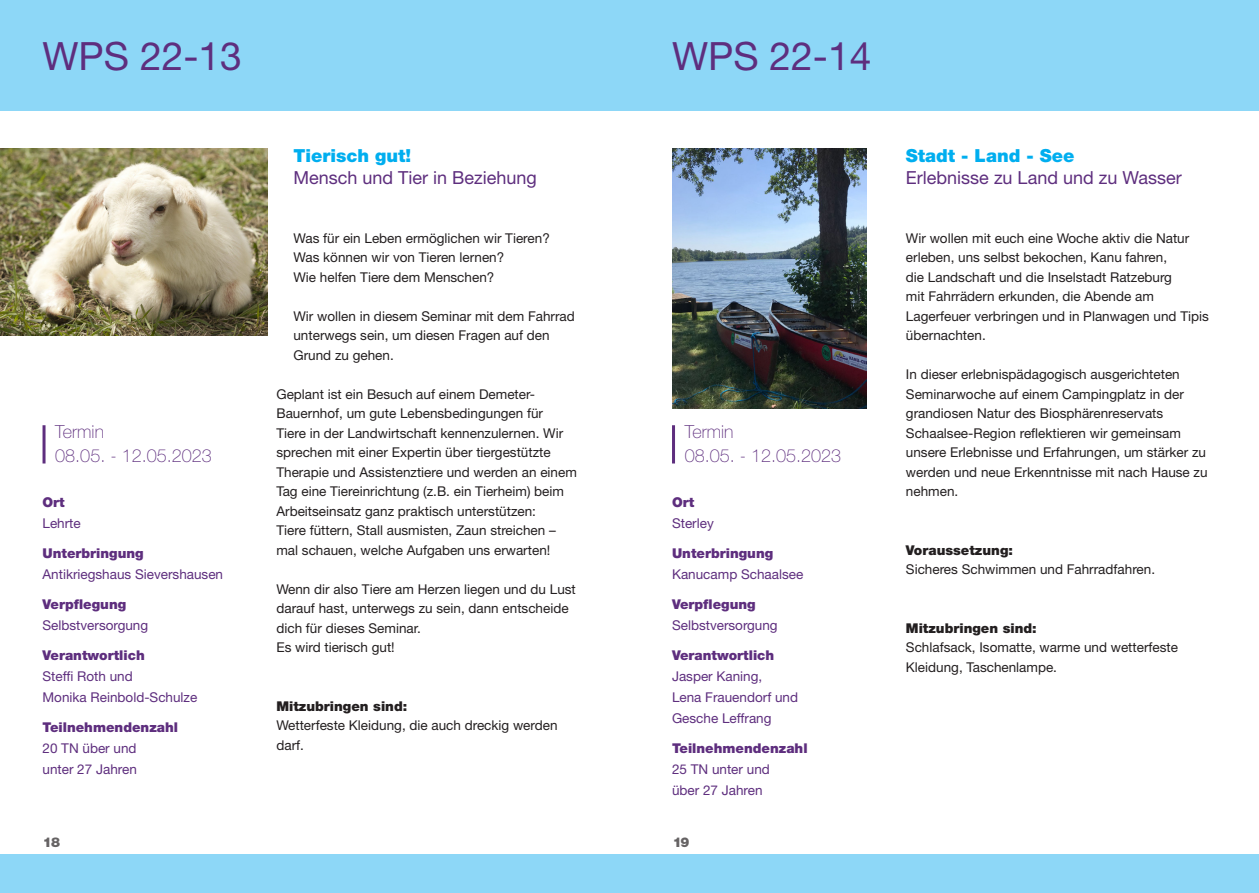
<style>
.page{position:relative;width:1259px;height:893px;background:#fff}
.page>*{position:absolute;margin:0;border:0;box-sizing:border-box;transform-origin:0 0}
.t1{font:39px "Helvetica Neue LT Std";color:#5e2e7e}
.t2{font:18px "Helvetica Neue LT Std";color:#5e2e7e}
.t3{font:100 18px "Helvetica Neue LT Std";color:#5e2e7e}
.t4{font:900 18px "Helvetica Neue LT Std";color:#00aeef}
.t5{font:13.5px/19.5px "Helvetica Neue LT Std";color:#231f20}
.t6{font:13.5px/21px "Helvetica Neue LT Std";color:#5e2e7e}
.t7{font:900 13.5px "Helvetica Neue LT Std";color:#5e2e7e}
.t8{font:900 13.5px "Helvetica Neue LT Std";color:#231f20}
</style>
<div class="page">
<div style="left:0;top:0;width:1259px;height:111px;background:#8dd7f7"></div>
<img style="left:0;top:149px;width:267px;height:186px">
<img style="left:672px;top:149px;width:195px;height:260px">
<hr style="left:43px;top:425px;width:3px;height:38px;background:#5e2e7e">
<hr style="left:672px;top:425px;width:3px;height:38px;background:#5e2e7e">
<div style="left:0;top:855px;width:1259px;height:38px;background:#8dd7f7"></div>
<p class="t1" style="left:43px;top:33px;width:201px">WPS 22-13</p>
<p class="t1" style="left:672px;top:33px;width:201px">WPS 22-14</p>
<p class="t3" style="left:55px;top:421px;width:50px">Termin</p>
<p class="t3" style="left:55px;top:445px;width:158px">08.05. - 12.05.2023</p>
<p class="t7" style="left:43px;top:494px;width:24px">Ort</p>
<p class="t6" style="left:43px;top:513px;width:40px">Lehrte</p>
<p class="t7" style="left:43px;top:545px;width:103px">Unterbringung</p>
<p class="t6" style="left:43px;top:564px;width:182px">Antikriegshaus Sievershausen</p>
<p class="t7" style="left:43px;top:596px;width:85px">Verpflegung</p>
<p class="t6" style="left:43px;top:615px;width:107px">Selbstversorgung</p>
<p class="t7" style="left:43px;top:647px;width:104px">Verantwortlich</p>
<p class="t6" style="left:43px;top:666px;width:92px">Steffi Roth und</p>
<p class="t6" style="left:43px;top:687px;width:156px">Monika Reinbold-Schulze</p>
<p class="t7" style="left:43px;top:719px;width:137px">Teilnehmendenzahl</p>
<p class="t6" style="left:43px;top:738px;width:96px">20 TN über und unter 27 Jahren</p>
<p class="t4" style="left:293px;top:145px;width:119px">Tierisch gut!</p>
<p class="t2" style="left:293px;top:167px;width:245px">Mensch und Tier in Beziehung</p>
<p class="t5" style="left:293px;top:228px;width:258px">Was für ein Leben ermöglichen wir Tieren?</p>
<p class="t5" style="left:293px;top:247px;width:212px">Was können wir von Tieren lernen?</p>
<p class="t5" style="left:293px;top:267px;width:202px">Wie helfen Tiere dem Menschen?</p>
<p class="t5" style="left:293px;top:306px;width:283px">Wir wollen in diesem Seminar mit dem Fahrrad unterwegs sein, um diesen Fragen auf den<br>Grund zu gehen.</p>
<p class="t5" style="left:276px;top:384px;width:302px">Geplant ist ein Besuch auf einem Demeter-Bauernhof, um gute Lebensbedingungen für<br>Tiere in der Landwirtschaft kennenzulernen. Wir sprechen mit einer Expertin über tiergestützte Therapie und Assistenztiere und werden an einem Tag eine Tiereinrichtung (z.B. ein Tierheim) beim Arbeitseinsatz ganz praktisch unterstützen:<br>Tiere füttern, Stall ausmisten, Zaun streichen – mal schauen, welche Aufgaben uns erwarten!</p>
<p class="t5" style="left:276px;top:579px;width:301px">Wenn dir also Tiere am Herzen liegen und du Lust darauf hast, unterwegs zu sein, dann entscheide dich für dieses Seminar.</p>
<p class="t5" style="left:276px;top:637px;width:120px">Es wird tierisch gut!</p>
<p class="t8" style="left:276px;top:698px;width:132px">Mitzubringen sind:</p>
<p class="t5" style="left:276px;top:715px;width:283px">Wetterfeste Kleidung, die auch dreckig werden darf.</p>
<p class="t3" style="left:685px;top:421px;width:50px">Termin</p>
<p class="t3" style="left:685px;top:445px;width:158px">08.05. - 12.05.2023</p>
<p class="t7" style="left:672px;top:494px;width:24px">Ort</p>
<p class="t6" style="left:672px;top:513px;width:43px">Sterley</p>
<p class="t7" style="left:672px;top:545px;width:103px">Unterbringung</p>
<p class="t6" style="left:672px;top:564px;width:133px">Kanucamp Schaalsee</p>
<p class="t7" style="left:672px;top:596px;width:85px">Verpflegung</p>
<p class="t6" style="left:672px;top:615px;width:107px">Selbstversorgung</p>
<p class="t7" style="left:672px;top:647px;width:104px">Verantwortlich</p>
<p class="t6" style="left:672px;top:666px;width:128px">Jasper Kaning,<br>Lena Frauendorf und<br>Gesche Leffrang</p>
<p class="t7" style="left:672px;top:740px;width:137px">Teilnehmendenzahl</p>
<p class="t6" style="left:672px;top:759px;width:99px">25 TN unter und</p>
<p class="t6" style="left:672px;top:780px;width:92px">über 27 Jahren</p>
<p class="t8" style="left:43px;top:834px;width:19px">18</p>
<p class="t8" style="left:672px;top:834px;width:19px">19</p>
<p class="t4" style="left:906px;top:145px;width:170px">Stadt - Land - See</p>
<p class="t2" style="left:906px;top:167px;width:277px">Erlebnisse zu Land und zu Wasser</p>
<p class="t5" style="left:906px;top:228px;width:304px">Wir wollen mit euch eine Woche aktiv die Natur erleben, uns selbst bekochen, Kanu fahren,<br>die Landschaft und die Inselstadt Ratzeburg<br>mit Fahrrädern erkunden, die Abende am Lagerfeuer verbringen und in Planwagen und Tipis übernachten.</p>
<p class="t5" style="left:906px;top:364px;width:303px">In dieser erlebnispädagogisch ausgerichteten Seminarwoche auf einem Campingplatz in der grandiosen Natur des Biosphärenreservats Schaalsee-Region reflektieren wir gemeinsam unsere Erlebnisse und Erfahrungen, um stärker zu werden und neue Erkenntnisse mit nach Hause zu nehmen.</p>
<p class="t8" style="left:906px;top:542px;width:109px">Voraussetzung:</p>
<p class="t5" style="left:906px;top:559px;width:251px">Sicheres Schwimmen und Fahrradfahren.</p>
<p class="t8" style="left:906px;top:620px;width:132px">Mitzubringen sind:</p>
<p class="t5" style="left:906px;top:637px;width:274px">Schlafsack, Isomatte, warme und wetterfeste<br>Kleidung, Taschenlampe.</p>
</div>
